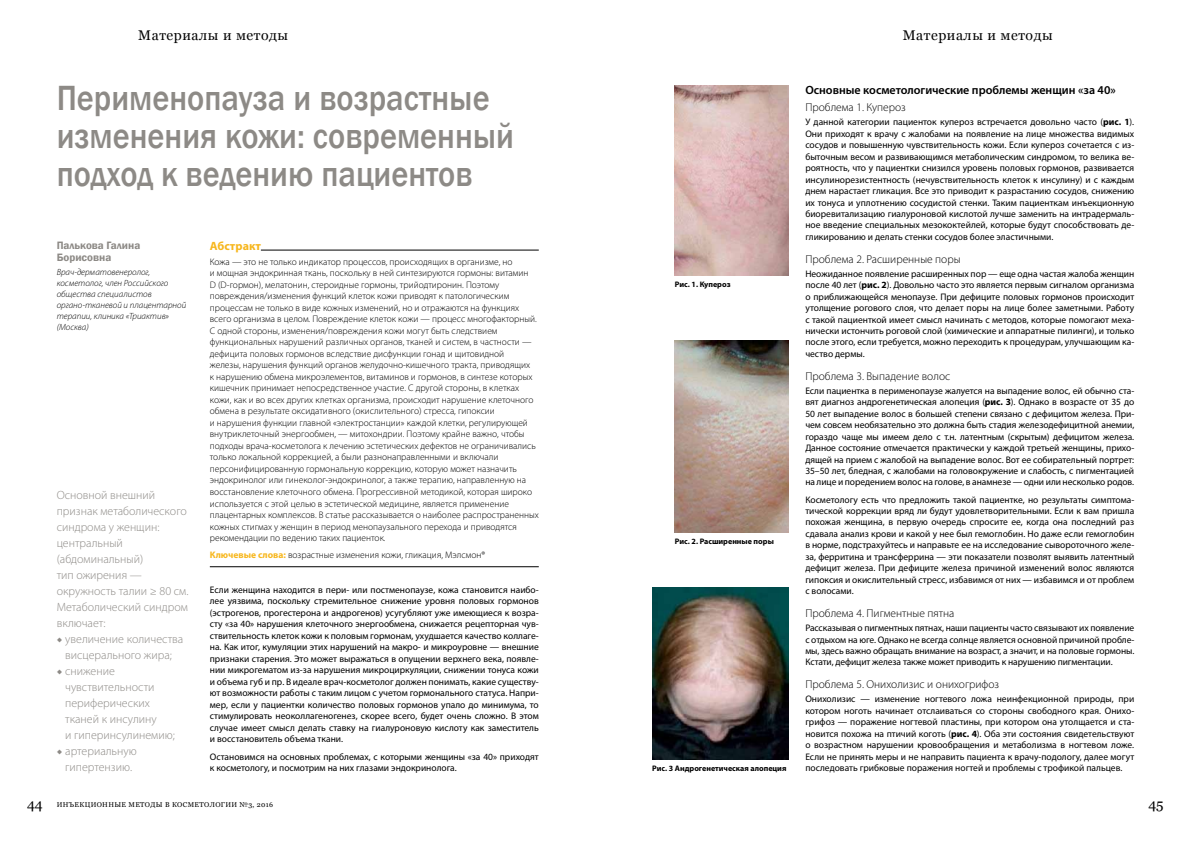
<style>
.page{position:relative;width:1191px;height:842px;background:#fff}
.page>*{position:absolute;margin:0;border:0;box-sizing:border-box;transform-origin:0 0}
.t1{font:500 36px/38px "Franklin Gothic";color:#8d8a86;scale:.9 1}
.t2{font:14px "Georgia";letter-spacing:.04em;color:#000}
.t3{font:300 12px/16px "Myriad Pro";color:#8d8a86}
.t4{font:600 12px "Myriad Pro";color:#000}
.t5{font:700 12px "Myriad Pro";color:#f7b71e}
.t6{font:300 11.5px "Myriad Pro";color:#000}
.t7{font:600 11px/12px "Franklin Gothic";color:#8d8a86}
.t8{font:9.5px/11.4px "Myriad Pro";color:#000;text-align:justify}
.t9{font:300 9.5px/11.5px "Myriad Pro";color:#000}
.t10{font:italic 300 9px/11px "Myriad Pro";color:#000}
.t11{font:700 8px "Myriad Pro";color:#000}
.t12{font:7px "Georgia";letter-spacing:.05em;color:#000}
.s1{font-family:"Minion Pro";font-weight:700;font-stretch:condensed}
.s2{font-weight:700;color:#f7b71e}
.s3{font-weight:700}
.s4{font-size:14px}
</style>
<div class="page">
<img style="left:675px;top:85px;width:113px;height:190px">
<img style="left:675px;top:340px;width:113px;height:192px">
<img style="left:652px;top:587px;width:136px;height:172px">
<hr style="left:261px;top:250px;width:278px;height:1px;background:#000">
<hr style="left:210px;top:566px;width:329px;height:1px;background:#000">
<h2 class="t2" style="left:138px;top:25px;width:151px">Материалы и методы</h2>
<h2 class="t2" style="left:902px;top:25px;width:151px">Материалы и методы</h2>
<h1 class="t1" style="left:57px;top:80px;width:510px">Перименопауза и возрастные изменения кожи: современный подход к ведению пациентов</h1>
<p class="t7" style="left:57px;top:239px;width:85px">Палькова Галина<br>Борисовна</p>
<p class="t10" style="left:57px;top:266px;width:131px">Врач-дерматовенеролог, косметолог, член Российского общества специалистов органо‑тканевой и плацентарной терапии, клиника «Триактив» (Москва)</p>
<p class="t3" style="left:57px;top:487px;width:133px">Основной внешний признак метаболического синдрома у женщин: центральный (абдоминальный)<br>тип ожирения — окружность талии ≥ 80 см.<br>Метаболический синдром включает:</p>
<p class="t3" style="left:57px;top:631px;width:128px;text-align:center"><span class="s1">◆</span> увеличение количества висцерального жира;</p>
<p class="t3" style="left:65px;top:663px;width:111px;text-indent:-9px"><span class="s1">◆</span> снижение чувствительности периферических тканей к инсулину<br>и гиперинсулинемию;</p>
<p class="t3" style="left:57px;top:743px;width:81px;text-align:center"><span class="s1">◆</span> артериальную гипертензию.</p>
<p class="t5" style="left:210px;top:238px;width:53px">Абстракт</p>
<p class="t9" style="left:210px;top:256px;width:330px">Кожа — это не только индикатор процессов, происходящих в организме, но<br>и мощная эндокринная ткань, поскольку в ней синтезируются гормоны: витамин<br>D (D-гормон), мелатонин, стероидные гормоны, трийодтиронин. Поэтому повреждения/изменения функций клеток кожи приводят к патологическим процессам не только в виде кожных изменений, но и отражаются на функциях всего организма в целом. Повреждение клеток кожи — процесс многофакторный.<br>С одной стороны, изменения/повреждения кожи могут быть следствием функциональных нарушений различных органов, тканей и систем, в частности — дефицита половых гормонов вследствие дисфункции гонад и щитовидной<br>железы, нарушения функций органов желудочно-кишечного тракта, приводящих<br>к нарушению обмена микроэлементов, витаминов и гормонов, в синтезе которых кишечник принимает непосредственное участие. С другой стороны, в клетках кожи, как и во всех других клетках организма, происходит нарушение клеточного обмена в результате оксидативного (окислительного) стресса, гипоксии<br>и нарушения функции главной «электростанции» каждой клетки, регулирующей внутриклеточный энергообмен, — митохондрии. Поэтому крайне важно, чтобы подходы врача-косметолога к лечению эстетических дефектов не ограничивались только локальной коррекцией, а были разнонаправленными и включали персонифицированную гормональную коррекцию, которую может назначить эндокринолог или гинеколог-эндокринолог, а также терапию, направленную на восстановление клеточного обмена. Прогрессивной методикой, которая широко используется с этой целью в эстетической медицине, является применение плацентарных комплексов. В статье рассказывается о наиболее распространенных кожных стигмах у женщин в период менопаузального перехода и приводятся рекомендации по ведению таких пациенток.</p>
<p class="t9" style="left:210px;top:549px;width:277px"><span class="s2">Ключевые слова:</span> возрастные изменения кожи, гликация, Мэлсмон®</p>
<p class="t8" style="left:210px;top:583px;width:330px">Если женщина находится в пери- или постменопаузе, кожа становится наибо&shy;лее уязвима, поскольку стремительное снижение уровня половых гормонов (эстрогенов, прогестерона и андрогенов) усугубляют уже имеющиеся к возра&shy;сту «за 40» нарушения клеточного энергообмена, снижается рецепторная чув&shy;ствительность клеток кожи к половым гормонам, ухудшается качество коллаге&shy;на. Как итог, кумуляции этих нарушений на макро- и микроуровне — внешние признаки старения. Это может выражаться в опущении верхнего века, появле&shy;нии микрогематом из-за нарушения микроциркуляции, снижении тонуса кожи и объема губ и пр. В идеале врач-косметолог должен понимать, какие существу&shy;ют возможности работы с таким лицом с учетом гормонального статуса. Напри&shy;мер, если у пациентки количество половых гормонов упало до минимума, то стимулировать неоколлагеногенез, скорее всего, будет очень сложно. В этом случае имеет смысл делать ставку на гиалуроновую кислоту как заместитель и восстановитель объема ткани.</p>
<p class="t8" style="left:210px;top:750px;width:330px">Остановимся на основных проблемах, с которыми женщины «за 40» приходят к косметологу, и посмотрим на них глазами эндокринолога.</p>
<p class="t11" style="left:675px;top:279px;width:57px">Рис. 1. Купероз</p>
<p class="t11" style="left:675px;top:536px;width:100px">Рис. 2. Расширенные поры</p>
<p class="t11" style="left:652px;top:763px;width:136px">Рис. 3 Андрогенетическая алопеция</p>
<p class="t4" style="left:805px;top:82px;width:312px">Основные косметологические проблемы женщин «за 40»</p>
<p class="t6" style="left:805px;top:101px;width:102px">Проблема 1. Купероз</p>
<p class="t8" style="left:805px;top:116px;width:330px">У данной категории пациенток купероз встречается довольно часто (<span class="s3">рис. 1</span>).<br>Они приходят к врачу с жалобами на появление на лице множества видимых сосудов и повышенную чувствительность кожи. Если купероз сочетается с из&shy;быточным весом и развивающимся метаболическим синдромом, то велика ве&shy;роятность, что у пациентки снизился уровень половых гормонов, развивается инсулинорезистентность (нечувствительность клеток к инсулину) и с каждым днем нарастает гликация. Все это приводит к разрастанию сосудов, снижению их тонуса и уплотнению сосудистой стенки. Таким пациенткам инъекционную биоревитализацию гиалуроновой кислотой лучше заменить на интрадермаль&shy;ное введение специальных мезококтейлей, которые будут способствовать де&shy;гликированию и делать стенки сосудов более эластичными.</p>
<p class="t6" style="left:805px;top:252px;width:157px">Проблема 2. Расширенные поры</p>
<p class="t8" style="left:805px;top:268px;width:330px">Неожиданное появление расширенных пор — еще одна частая жалоба женщин после 40 лет (<span class="s3">рис. 2</span>). Довольно часто это является первым сигналом организма о приближающейся менопаузе. При дефиците половых гормонов происходит утолщение рогового слоя, что делает поры на лице более заметными. Работу с такой пациенткой имеет смысл начинать с методов, которые помогают меха&shy;нически истончить роговой слой (химические и аппаратные пилинги), и только после этого, если требуется, можно переходить к процедурам, улучшающим ка&shy;чество дермы.</p>
<p class="t6" style="left:805px;top:369px;width:146px">Проблема 3. Выпадение волос</p>
<p class="t8" style="left:805px;top:385px;width:330px">Если пациентка в перименопаузе жалуется на выпадение волос, ей обычно ста&shy;вят диагноз андрогенетическая алопеция (<span class="s3">рис. 3</span>). Однако в возрасте от 35 до 50 лет выпадение волос в большей степени связано с дефицитом железа. При&shy;чем совсем необязательно это должна быть стадия железодефицитной анемии, гораздо чаще мы имеем дело с т.н. латентным (скрытым) дефицитом железа.<br>Данное состояние отмечается практически у каждой третьей женщины, прихо&shy;дящей на прием с жалобой на выпадение волос. Вот ее собирательный портрет:<br>35–50 лет, бледная, с жалобами на головокружение и слабость, с пигментацией на лице и поредением волос на голове, в анамнезе — одни или несколько родов.</p>
<p class="t8" style="left:805px;top:494px;width:330px">Косметологу есть что предложить такой пациентке, но результаты симптома&shy;тической коррекции вряд ли будут удовлетворительными. Если к вам пришла похожая женщина, в первую очередь спросите ее, когда она последний раз сдавала анализ крови и какой у нее был гемоглобин. Но даже если гемоглобин в норме, подстрахуйтесь и направьте ее на исследование сывороточного желе&shy;за, ферритина и трансферрина — эти показатели позволят выявить латентный дефицит железа. При дефиците железа причиной изменений волос являются гипоксия и окислительный стресс, избавимся от них — избавимся и от проблем с волосами.</p>
<p class="t6" style="left:805px;top:606px;width:151px">Проблема 4. Пигментные пятна</p>
<p class="t8" style="left:805px;top:622px;width:330px">Рассказывая о пигментных пятнах, наши пациенты часто связывают их появление с отдыхом на юге. Однако не всегда солнце является основной причиной пробле&shy;мы, здесь важно обращать внимание на возраст, а значит, и на половые гормоны.<br>Кстати, дефицит железа также может приводить к нарушению пигментации.</p>
<p class="t6" style="left:805px;top:678px;width:195px">Проблема 5. Онихолизис и онихогрифоз</p>
<p class="t8" style="left:805px;top:693px;width:330px">Онихолизис — изменение ногтевого ложа неинфекционной природы, при котором ноготь начинает отслаиваться со стороны свободного края. Онихо&shy;грифоз — поражение ногтевой пластины, при котором она утолщается и ста&shy;новится похожа на птичий коготь (<span class="s3">рис. 4</span>). Оба эти состояния свидетельствуют о возрастном нарушении кровообращения и метаболизма в ногтевом ложе.<br>Если не принять меры и не направить пациента к врачу-подологу, далее могут последовать грибковые поражения ногтей и проблемы с трофикой пальцев.</p>
<p class="t12" style="left:27px;top:800px;width:248px"><span class="s4">44</span> ИНЪЕКЦИОННЫЕ МЕТОДЫ В КОСМЕТОЛОГИИ №3, 2016</p>
<h2 class="t2" style="left:1148px;top:794px;width:17px">45</h2>
</div>
